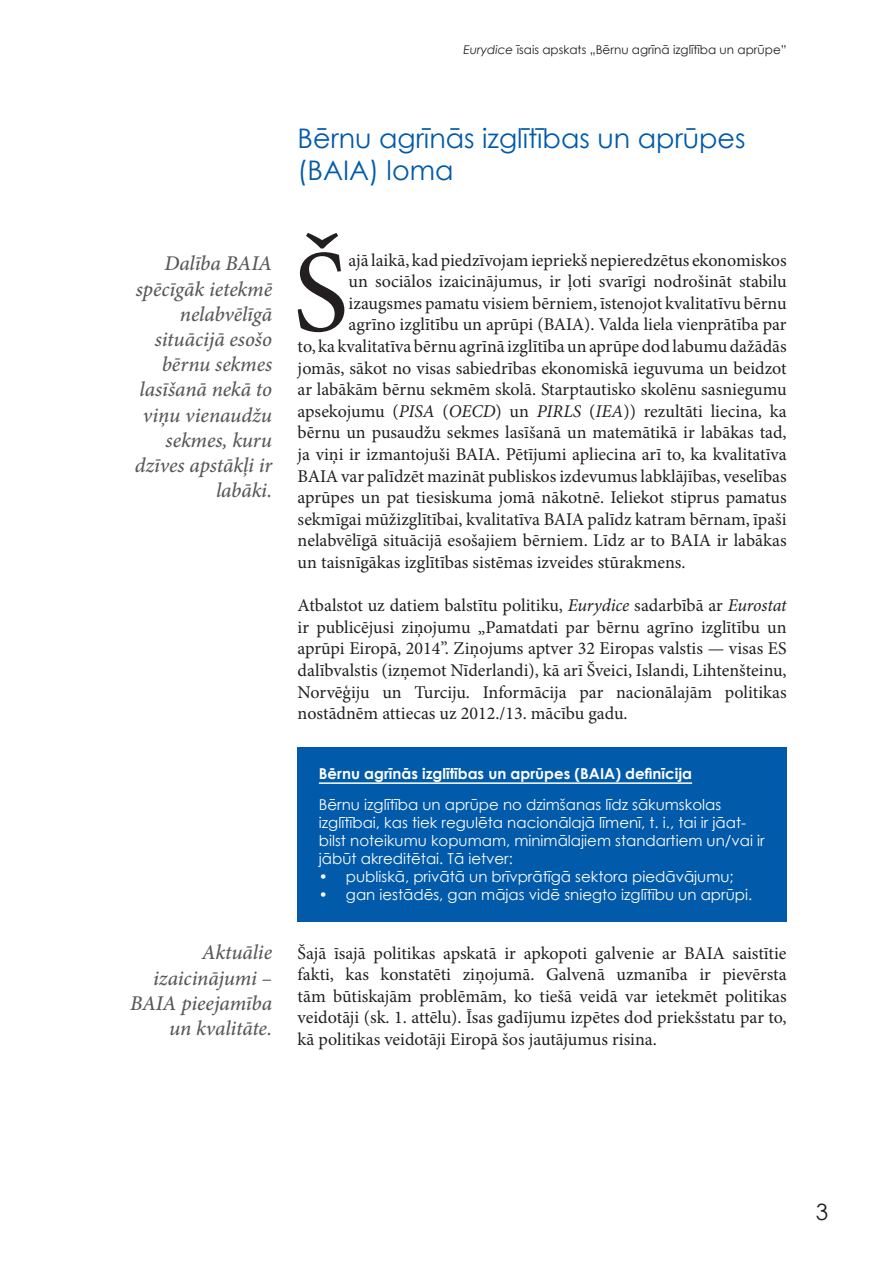
<style>
.page{position:relative;width:893px;height:1263px;background:#fff}
.page>*{position:absolute;margin:0;border:0;box-sizing:border-box;transform-origin:0 0}
.Pamatteksts{font:117.75px "Minion Pro";color:#231f20}
.t1{font:27px/32.4px "Century Gothic";color:#015aaa}
.t2{font:22.5px "Century Gothic";color:#231f20}
.t3{font:italic 500 21px/25.2px "Minion Pro";letter-spacing:-.005em;color:#57585a;text-align:right}
.Pamatteksts-2{font:18px/21.6px "Minion Pro";color:#231f20;text-align:justify}
.t4{font:15px/18px "Century Gothic";color:#fff}
.ZL_virsraksts{font:700 15px "Century Gothic";color:#fff}
.t5{font:12px "Century Gothic";color:#231f20}
.s1{font-style:italic}
</style>
<div class="page">
<div style="left:298px;top:747px;width:489px;height:174px;background:#015aaa"></div>
<hr style="left:319px;top:782px;width:373px;height:2px;background:#fff">
<p class="t5" style="left:463px;top:41px;width:325px"><span class="s1">Eurydice</span> īsais apskats „Bērnu agrīnā izglītība un aprūpe”</p>
<p class="t3" style="left:135px;top:251px;width:139px">Dalība BAIA spēcīgāk ietekmē nelabvēlīgā situācijā esošo bērnu sekmes lasīšanā nekā to viņu vienaudžu sekmes, kuru dzīves apstākļi ir labāki.</p>
<p class="t3" style="left:130px;top:940px;width:144px">Aktuālie izaicinājumi –<br>BAIA pieejamība un kvalitāte.</p>
<p class="t1" style="left:298px;top:121px;width:449px">Bērnu agrīnās izglītības un aprūpes (BAIA) loma</p>
<p class="Pamatteksts" style="left:293px;top:214px;width:57px">Š</p>
<p class="Pamatteksts-2" style="left:349px;top:249px;width:440px">ajā laikā, kad piedzīvojam iepriekš nepieredzētus ekonomiskos</p>
<p class="Pamatteksts-2" style="left:349px;top:271px;width:439px">un sociālos izaicinājumus, ir ļoti svarīgi nodrošināt stabilu</p>
<p class="Pamatteksts-2" style="left:349px;top:292px;width:440px">izaugsmes pamatu visiem bērniem, īstenojot kvalitatīvu bērnu</p>
<p class="Pamatteksts-2" style="left:349px;top:314px;width:439px">agrīno izglītību un aprūpi (BAIA). Valda liela vienprātība par</p>
<p class="Pamatteksts-2" style="left:298px;top:336px;width:491px">to, ka kvalitatīva bērnu agrīnā izglītība un aprūpe dod labumu dažādās</p>
<p class="Pamatteksts-2" style="left:298px;top:357px;width:491px">jomās, sākot no visas sabiedrības ekonomiskā ieguvuma un beidzot</p>
<p class="Pamatteksts-2" style="left:298px;top:379px;width:490px">ar labākām bērnu sekmēm skolā. Starptautisko skolēnu sasniegumu</p>
<p class="Pamatteksts-2" style="left:298px;top:400px;width:490px">apsekojumu (<span class="s1">PISA</span> (<span class="s1">OECD</span>) un <span class="s1">PIRLS</span> (<span class="s1">IEA</span>)) rezultāti liecina, ka</p>
<p class="Pamatteksts-2" style="left:298px;top:422px;width:490px">bērnu un pusaudžu sekmes lasīšanā un matemātikā ir labākas tad,</p>
<p class="Pamatteksts-2" style="left:298px;top:444px;width:491px">ja viņi ir izmantojuši BAIA. Pētījumi apliecina arī to, ka kvalitatīva</p>
<p class="Pamatteksts-2" style="left:298px;top:465px;width:491px">BAIA var palīdzēt mazināt publiskos izdevumus labklājības, veselības</p>
<p class="Pamatteksts-2" style="left:298px;top:487px;width:490px">aprūpes un pat tiesiskuma jomā nākotnē. Ieliekot stiprus pamatus</p>
<p class="Pamatteksts-2" style="left:298px;top:508px;width:491px">sekmīgai mūžizglītībai, kvalitatīva BAIA palīdz katram bērnam, īpaši</p>
<p class="Pamatteksts-2" style="left:298px;top:530px;width:490px">nelabvēlīgā situācijā esošajiem bērniem. Līdz ar to BAIA ir labākas</p>
<p class="Pamatteksts-2" style="left:298px;top:552px;width:389px">un taisnīgākas izglītības sistēmas izveides stūrakmens.</p>
<p class="Pamatteksts-2" style="left:298px;top:595px;width:491px">Atbalstot uz datiem balstītu politiku, <span class="s1">Eurydice</span> sadarbībā ar <span class="s1">Eurostat </span>ir publicējusi ziņojumu „Pamatdati par bērnu agrīno izglītību un aprūpi Eiropā, 2014”. Ziņojums aptver 32 Eiropas valstis — visas ES dalībvalstis (izņemot Nīderlandi), kā arī Šveici, Islandi, Lihtenšteinu, Norvēģiju un Turciju. Informācija par nacionālajām politikas nostādnēm attiecas uz 2012./13. mācību gadu.</p>
<p class="ZL_virsraksts" style="left:319px;top:762px;width:375px">Bērnu agrīnās izglītības un aprūpes (BAIA) definīcija</p>
<p class="t4" style="left:319px;top:795px;width:447px">Bērnu izglītība un aprūpe no dzimšanas līdz sākumskolas izglītībai, kas tiek regulēta nacionālajā līmenī, t. i., tai ir jāat&shy;bilst noteikumu kopumam, minimālajiem standartiem un/vai ir jābūt akreditētai. Tā ietver:</p>
<p class="t4" style="left:319px;top:867px;width:416px">• publiskā, privātā un brīvprātīgā sektora piedāvājumu;</p>
<p class="t4" style="left:319px;top:885px;width:435px">• gan iestādēs, gan mājas vidē sniegto izglītību un aprūpi.</p>
<p class="Pamatteksts-2" style="left:298px;top:942px;width:491px">Šajā īsajā politikas apskatā ir apkopoti galvenie ar BAIA saistītie fakti, kas konstatēti ziņojumā. Galvenā uzmanība ir pievērsta tām būtiskajām problēmām, ko tiešā veidā var ietekmēt politikas veidotāji (sk. 1. attēlu). Īsas gadījumu izpētes dod priekšstatu par to, kā politikas veidotāji Eiropā šos jautājumus risina.</p>
<p class="t2" style="left:816px;top:1196px;width:14px">3</p>
</div>
